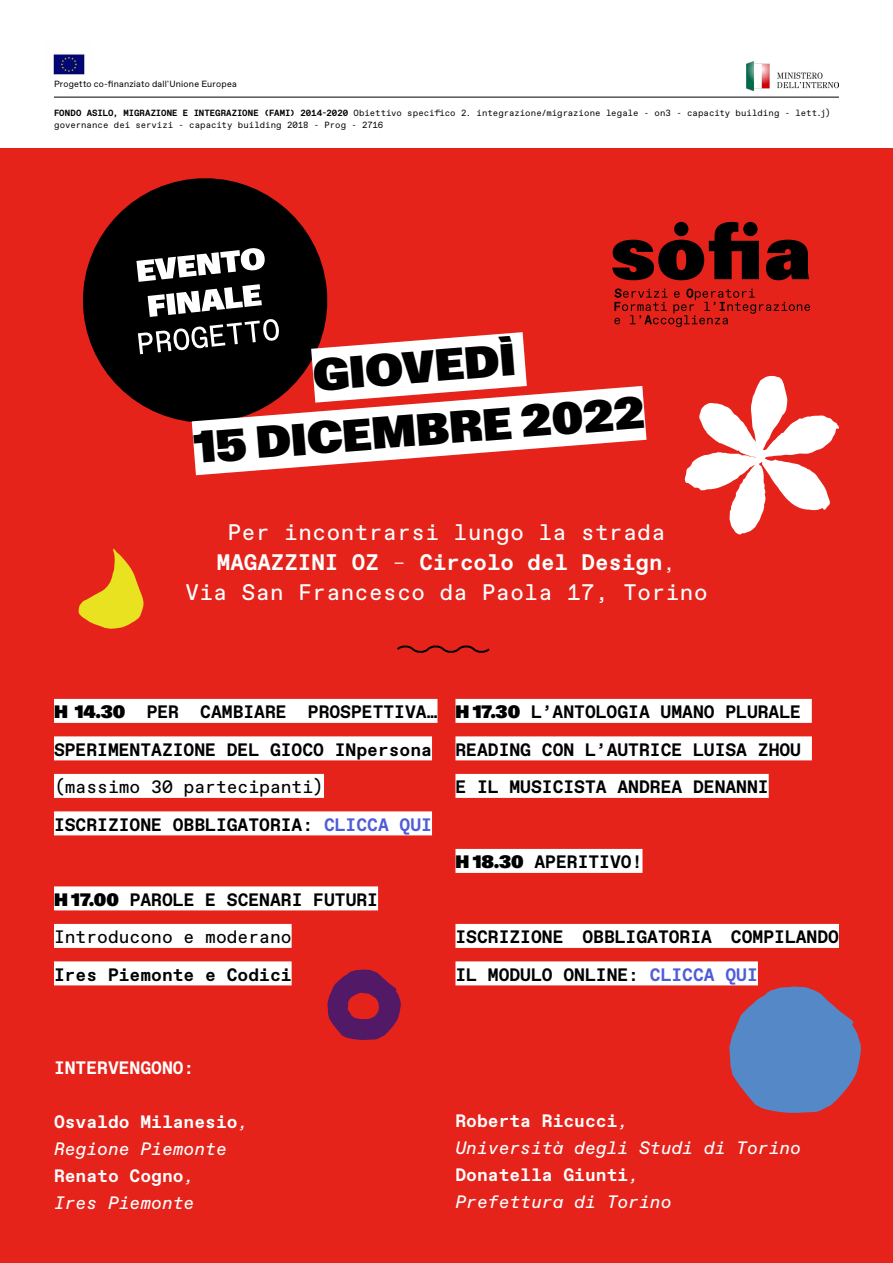
<style>
.page{position:relative;width:893px;height:1263px;background:#fff}
.page>*{position:absolute;margin:0;border:0;box-sizing:border-box;transform-origin:0 0}
.t1{font:45px/62.8px "ABC Gravity Edu";color:#000;text-align:center}
.t2{font:22.5px/30px "ABC Favorit Mono Edu";letter-spacing:.03em;color:#fff;text-align:center}
.t3{font:700 18px/37.5px "ABC Favorit Mono Edu";color:#000}
.t4{font:italic 18px/27px "ABC Favorit Mono Edu";color:#fff}
.t5{font:18px/37.5px "ABC Favorit Mono Edu";color:#000}
.t6{font:700 18px "ABC Favorit Mono Edu";color:#fff}
.t7{font:9px/12px "ABC Favorit Mono Edu";letter-spacing:.005em;color:#000}
.t8{font:9px "ABC Favorit Edu";letter-spacing:.025em;color:#000}
.s1{font-weight:700}
.s2{font-weight:300}
.s3{font-family:"ABC Gravity Edu";font-weight:400}
.s4{font-weight:700;color:#4f5cd6}
.s5{font-weight:400}
.s6{color:#4f5cd6}
.s7{font-weight:700;font-style:normal}
</style>
<div class="page">
<div style="left:0;top:149px;width:893px;height:1114px;background:#e5231b"></div>
<svg style="left:79px;top:548px;width:65px;height:81px"></svg>
<div style="left:54px;top:699px;width:383px;height:24px;background:#fff"></div>
<div style="left:54px;top:736px;width:378px;height:24px;background:#fff"></div>
<div style="left:54px;top:774px;width:270px;height:24px;background:#fff"></div>
<div style="left:54px;top:811px;width:378px;height:24px;background:#fff"></div>
<div style="left:54px;top:886px;width:324px;height:24px;background:#fff"></div>
<div style="left:54px;top:924px;width:238px;height:24px;background:#fff"></div>
<div style="left:54px;top:961px;width:238px;height:24px;background:#fff"></div>
<svg style="left:612px;top:222px;width:147px;height:58px"></svg>
<svg style="left:766px;top:240px;width:43px;height:40px"></svg>
<div style="left:743px;top:222px;width:14px;height:14px;background:#000;border-radius:50%"></div>
<div style="left:674px;top:222px;width:14px;height:14px;background:#000;border-radius:50%"></div>
<svg style="left:327px;top:969px;width:74px;height:71px"></svg>
<svg style="left:702px;top:376px;width:137px;height:158px"></svg>
<svg style="left:397px;top:645px;width:93px;height:8px"></svg>
<svg style="left:614px;top:288px;width:196px;height:39px"></svg>
<svg style="left:83px;top:178px;width:233px;height:223px;fill:#000"></svg>
<svg style="left:136px;top:248px;width:389px;height:107px"></svg>
<svg style="left:136px;top:355px;width:566px;height:136px"></svg>
<img style="left:747px;top:62px;width:92px;height:28px">
<img style="left:53px;top:54px;width:32px;height:21px">
<hr style="left:54px;top:97px;width:785px;height:1px;background:#000">
<svg style="left:729px;top:986px;width:132px;height:127px"></svg>
<div style="left:455px;top:699px;width:357px;height:24px;background:#fff"></div>
<div style="left:455px;top:736px;width:357px;height:24px;background:#fff"></div>
<div style="left:455px;top:774px;width:314px;height:24px;background:#fff"></div>
<div style="left:455px;top:849px;width:187px;height:24px;background:#fff"></div>
<div style="left:455px;top:924px;width:384px;height:24px;background:#fff"></div>
<div style="left:455px;top:961px;width:303px;height:24px;background:#fff"></div>
<p class="t8" style="left:54px;top:79px;width:184px">Progetto co-finanziato dall'Unione Europea</p>
<p class="t7" style="left:54px;top:107px;width:778px"><span class="s1">FONDO ASILO, MIGRAZIONE E INTEGRAZIONE (FAMI) 2014-2020</span> Obiettivo specifico 2. integrazione/migrazione legale - on3 - capacity building - lett.j) governance dei servizi - capacity building 2018 - Prog - 2716</p>
<h1 class="t1" style="left:186px;top:358px;width:453px;rotate:-5deg">GIOVEDÌ<br>15 DICEMBRE 2022</h1>
<p class="t2" style="left:185px;top:517px;width:524px">Per incontrarsi lungo la strada<br><span class="s1">MAGAZZINI OZ</span> <span class="s2">–</span> <span class="s1">Circolo del Design</span><span class="s2">,<br></span>Via San Francesco da Paola 17, Torino</p>
<p class="t3" style="left:54px;top:694px;width:385px"><span class="s3">H 14.30</span> PER CAMBIARE PROSPETTIVA…<br>SPERIMENTAZIONE DEL GIOCO INpersona</p>
<p class="t5" style="left:54px;top:769px;width:380px">(massimo 30 partecipanti)<br><span class="s1">ISCRIZIONE OBBLIGATORIA:</span> <span class="s4">CLICCA QUI</span></p>
<p class="t3" style="left:54px;top:881px;width:326px"><span class="s3">H 17.00</span> PAROLE E SCENARI FUTURI<br><span class="s5">Introducono e moderano</span></p>
<p class="t3" style="left:54px;top:956px;width:239px">Ires Piemonte e Codici</p>
<p class="t3" style="left:455px;top:694px;width:347px;text-align:justify"><span class="s3">H 17.30</span> L’ANTOLOGIA UMANO PLURALE READING CON L’AUTRICE LUISA ZHOU E IL MUSICISTA ANDREA DENANNI</p>
<p class="t3" style="left:455px;top:844px;width:189px"><span class="s3">H 18.30</span> APERITIVO!</p>
<p class="t3" style="left:455px;top:919px;width:385px">ISCRIZIONE OBBLIGATORIA COMPILANDO<br>IL MODULO ONLINE: <span class="s6">CLICCA QUI</span></p>
<p class="t6" style="left:54px;top:1057px;width:142px">INTERVENGONO:</p>
<p class="t4" style="left:54px;top:1108px;width:196px"><span class="s7">Osvaldo Milanesio</span>,<br>Regione Piemonte<br><span class="s7">Renato Cogno</span>,<br>Ires Piemonte</p>
<p class="t4" style="left:455px;top:1107px;width:347px"><span class="s7">Roberta Ricucci</span>,<br>Università degli Studi di Torino<br><span class="s7">Donatella Giunti</span>,<br>Prefettura di Torino</p>
</div>
